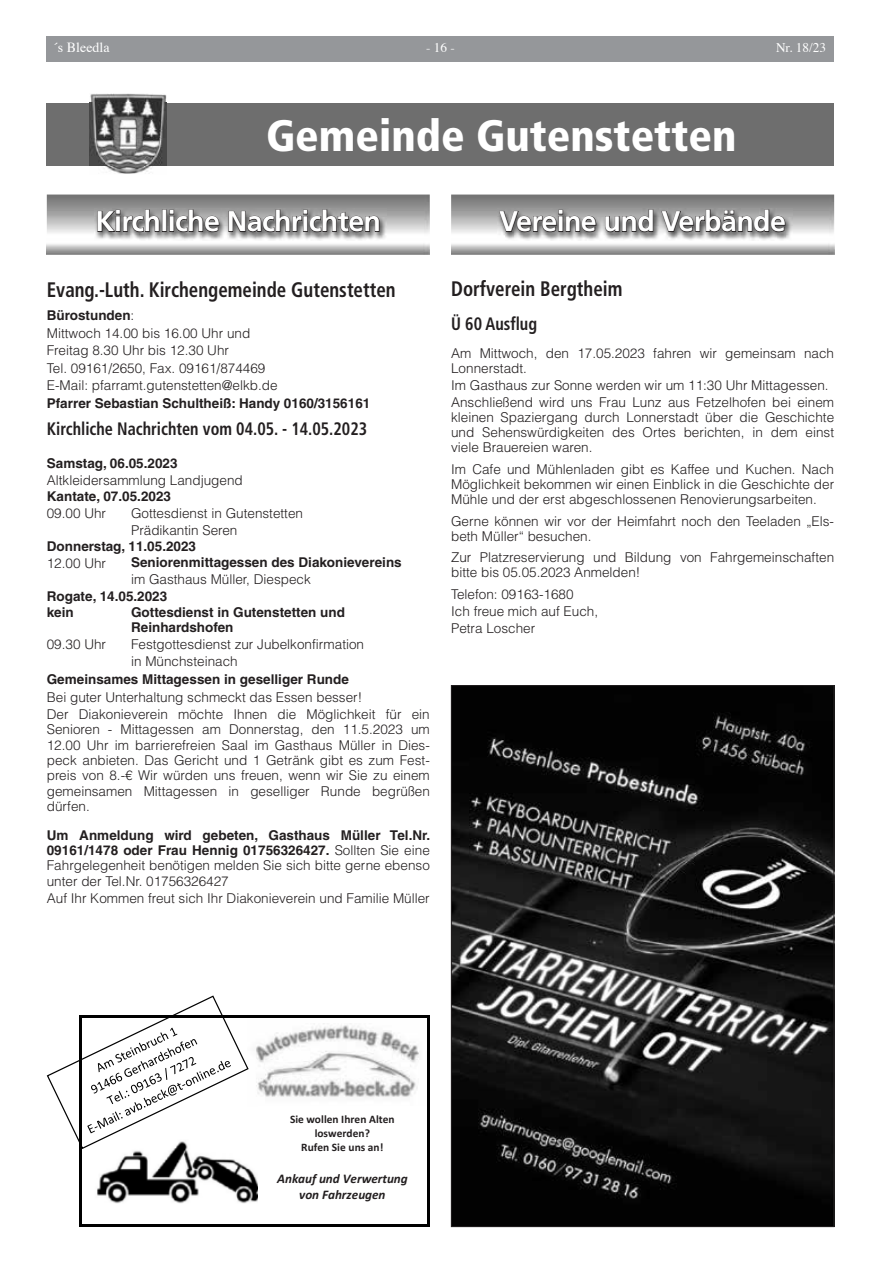
<style>
.page{position:relative;width:881px;height:1263px;background:#fff}
.page>*{position:absolute;margin:0;border:0;box-sizing:border-box;transform-origin:0 0}
.t1{font:900 condensed 43.95px "Frutiger LT";color:#fff}
.t2{font:700 28.5px "Frutiger LT";letter-spacing:-.02em;color:#fff}
.t3{font:700 condensed 21px "Frutiger LT";color:#231f20;scale:.9 1}
.t4{font:700 condensed 18px "Frutiger LT";color:#231f20;scale:.9 1}
.t5{font:13.95px "Times";color:#fff}
.t6{font:300 13.5px/15.3px "Helvetica LT";color:#231f20}
.t7{font:700 13.5px/16.4px "Helvetica LT";color:#231f20}
.t8{font:italic 700 13.2px/15.9px "Lvbdvm Calibri";letter-spacing:-.005em;color:#231f20;text-align:center}
.t9{font:13.2px "Times";color:#fff}
.t10{font:700 11.4px/14px "Hxscxv Calibri";color:#231f20;text-align:center}
.s1{font-weight:700}
</style>
<div class="page">
<div style="left:47px;top:36px;width:786px;height:26px;background:#95979a"></div>
<img style="left:497px;top:209px;width:294px;height:31px">
<svg style="left:498px;top:210px;width:98px;height:22px;background:#747373"></svg>
<svg style="left:604px;top:209px;width:49px;height:23px"></svg>
<svg style="left:660px;top:209px;width:125px;height:23px;background:#727172"></svg>
<div style="left:47px;top:103px;width:786px;height:63px;background:#6e6e6e"></div>
<img style="left:89px;top:94px;width:77px;height:80px">
<img style="left:89px;top:103px;width:77px;height:63px">
<img style="left:95px;top:209px;width:291px;height:31px">
<svg style="left:97px;top:209px;width:122px;height:23px;background:#706f6f"></svg>
<svg style="left:228px;top:209px;width:152px;height:23px;background:#727172"></svg>
<img style="left:453px;top:687px;width:378px;height:538px">
<img style="left:97px;top:1150px;width:161px;height:54px">
<img style="left:256px;top:1023px;width:163px;height:74px">
<svg style="left:47px;top:996px;width:202px;height:154px"></svg>
<hr style="left:81px;top:1015px;width:346px;height:3px;background:#000">
<hr style="left:79px;top:1018px;width:2px;height:207px;background:#000">
<hr style="left:427px;top:1018px;width:2px;height:207px;background:#000">
<hr style="left:81px;top:1225px;width:346px;height:2px;background:#000">
<p class="t5" style="left:53px;top:34px;width:58px">´s Bleedla</p>
<p class="t9" style="left:426px;top:35px;width:30px">- 16 -</p>
<p class="t9" style="left:775px;top:35px;width:52px">Nr. 18/23</p>
<h1 class="t1" style="left:266px;top:109px;width:472px">Gemeinde Gutenstetten</h1>
<h2 class="t2" style="left:96px;top:205px;width:287px">Kirchliche Nachrichten</h2>
<h3 class="t3" style="left:47px;top:277px;width:389px">Evang.-Luth. Kirchengemeinde Gutenstetten</h3>
<p class="t6" style="left:47px;top:307px;width:232px;line-height:17.4px"><span class="s1">Bürostunden</span>:<br>Mittwoch 14.00 bis 16.00 Uhr und<br>Freitag 8.30 Uhr bis 12.30 Uhr<br>Tel. 09161/2650, Fax. 09161/874469<br>E-Mail: pfarramt.gutenstetten@elkb.de</p>
<p class="t7" style="left:47px;top:394px;width:325px">Pfarrer Sebastian Schultheiß: Handy 0160/3156161</p>
<h3 class="t4" style="left:47px;top:418px;width:357px">Kirchliche Nachrichten vom 04.05. - 14.05.2023</h3>
<p class="t7" style="left:47px;top:455px;width:132px">Samstag, 06.05.2023</p>
<p class="t6" style="left:47px;top:472px;width:197px">Altkleidersammlung Landjugend</p>
<p class="t7" style="left:47px;top:488px;width:126px">Kantate, 07.05.2023</p>
<p class="t6" style="left:47px;top:505px;width:61px">09.00 Uhr</p>
<p class="t6" style="left:131px;top:504px;width:173px;line-height:16.8px">Gottesdienst in Gutenstetten<br>Prädikantin Seren</p>
<p class="t7" style="left:47px;top:538px;width:151px">Donnerstag, 11.05.2023</p>
<p class="t6" style="left:47px;top:555px;width:61px">12.00 Uhr</p>
<p class="t7" style="left:131px;top:554px;width:272px">Seniorenmittagessen des Diakonievereins</p>
<p class="t6" style="left:131px;top:572px;width:181px">im Gasthaus Müller, Diespeck</p>
<p class="t7" style="left:47px;top:588px;width:122px">Rogate, 14.05.2023 kein</p>
<p class="t7" style="left:131px;top:605px;width:215px;line-height:15px">Gottesdienst in Gutenstetten und<br>Reinhardshofen</p>
<p class="t6" style="left:47px;top:636px;width:61px">09.30 Uhr</p>
<p class="t6" style="left:131px;top:636px;width:234px;line-height:16.8px">Festgottesdienst zur Jubelkonfirmation in Münchsteinach</p>
<p class="t7" style="left:47px;top:671px;width:303px">Gemeinsames Mittagessen in geselliger Runde</p>
<p class="t6" style="left:47px;top:688px;width:384px;line-height:17.4px">Bei guter Unterhaltung schmeckt das Essen besser!<br>Der Diakonieverein möchte Ihnen die Möglichkeit für ein</p>
<p class="t6" style="left:47px;top:722px;width:384px;text-align:justify">Senioren - Mittagessen am Donnerstag, den 11.5.2023 um 12.00 Uhr im barrierefreien Saal im Gasthaus Müller in Dies&shy;peck anbieten. Das Gericht und 1 Getränk gibt es zum Fest&shy;preis von 8.-€ Wir würden uns freuen, wenn wir Sie zu einem gemeinsamen Mittagessen in geselliger Runde begrüßen dürfen.</p>
<p class="t6" style="left:47px;top:827px;width:385px;text-align:justify"><span class="s1">Um Anmeldung wird gebeten, Gasthaus Müller Tel.Nr.<br>09161/1478 oder Frau Hennig 01756326427.</span> Sollten Sie eine Fahrgelegenheit benötigen melden Sie sich bitte gerne ebenso unter der Tel.Nr. 01756326427</p>
<p class="t6" style="left:47px;top:891px;width:384px">Auf Ihr Kommen freut sich Ihr Diakonieverein und Familie Müller</p>
<h2 class="t2" style="left:499px;top:205px;width:288px">Vereine und Verbände</h2>
<h3 class="t3" style="left:451px;top:277px;width:192px">Dorfverein Bergtheim</h3>
<h3 class="t4" style="left:451px;top:313px;width:97px">Ü 60 Ausflug</h3>
<p class="t6" style="left:451px;top:345px;width:384px">Am Mittwoch, den 17.05.2023 fahren wir gemeinsam nach<br>Lonnerstadt.</p>
<p class="t6" style="left:451px;top:376px;width:384px;line-height:17.1px">Im Gasthaus zur Sonne werden wir um 11:30 Uhr Mittagessen.<br>Anschließend wird uns Frau Lunz aus Fetzelhofen bei einem</p>
<p class="t6" style="left:451px;top:410px;width:384px;text-align:justify">kleinen Spaziergang durch Lonnerstadt über die Geschichte und Sehenswürdigkeiten des Ortes berichten, in dem einst viele Brauereien waren.</p>
<p class="t6" style="left:451px;top:461px;width:384px;text-align:justify">Im Cafe und Mühlenladen gibt es Kaffee und Kuchen. Nach Möglichkeit bekommen wir einen Einblick in die Geschichte der Mühle und der erst abgeschlossenen Renovierungsarbeiten.</p>
<p class="t6" style="left:451px;top:513px;width:384px">Gerne können wir vor der Heimfahrt noch den Teeladen „Els&shy;beth Müller“ besuchen.</p>
<p class="t6" style="left:451px;top:550px;width:384px">Zur Platzreservierung und Bildung von Fahrgemeinschaften bitte bis 05.05.2023 Anmelden!</p>
<p class="t6" style="left:451px;top:586px;width:148px;line-height:17.1px">Telefon: 09163-1680<br>Ich freue mich auf Euch,<br>Petra Loscher</p>
<p class="t10" style="left:290px;top:1112px;width:106px">Sie wollen Ihren Alten loswerden?<br>Rufen Sie uns an!</p>
<p class="t8" style="left:277px;top:1170px;width:132px">Ankauf und Verwertung von Fahrzeugen</p>
</div>
